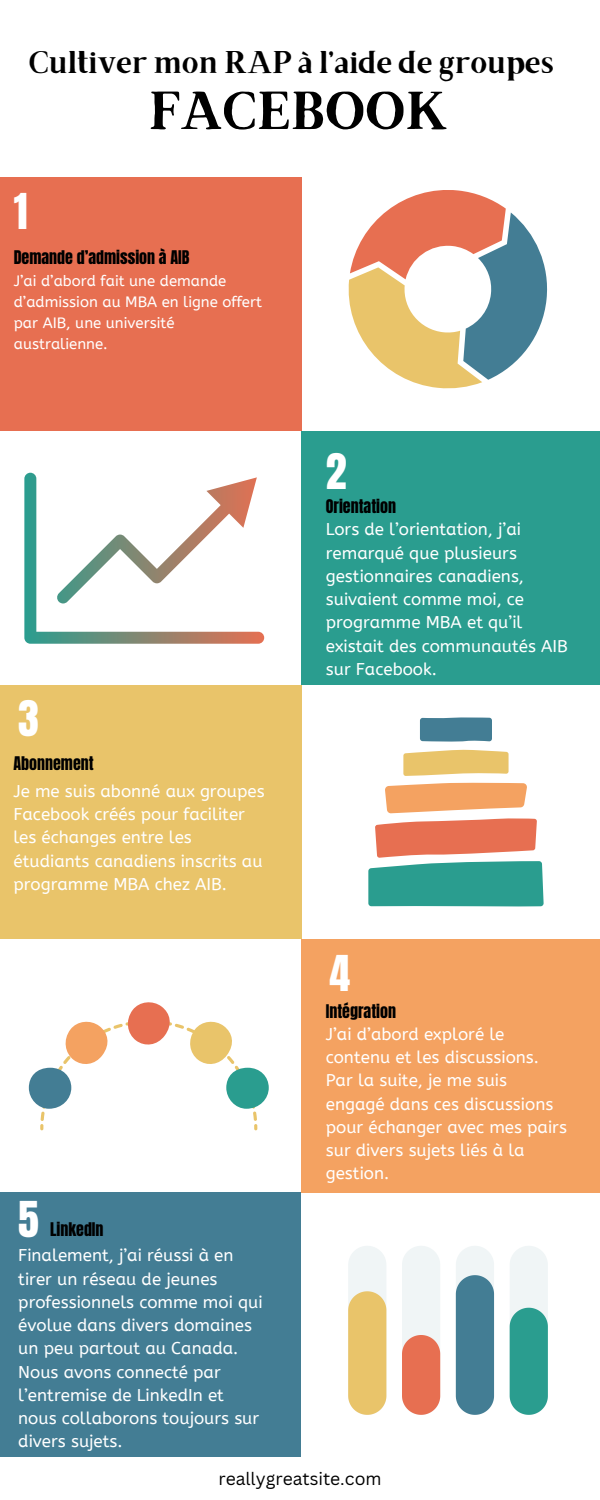
<style>
.page{position:relative;width:600px;height:1500px;background:#fff}
.page>*{position:absolute;margin:0;border:0;box-sizing:border-box;transform-origin:0 0}
.t1{font:700 54px "Brixton TC";color:#000}
.t2{font:42px "Anton";color:#fff}
.t3{font:31.4px "Brixton TC";color:#000}
.t4{font:17.5px "Canva Sans";color:#000}
.t5{font:17px/23.2px "A Bee Zee";color:#fff}
.t6{font:16px "Anton";color:#000}
.t7{font:15px/21px "A Bee Zee";color:#fff}
</style>
<div class="page">
<div style="left:0;top:178px;width:301px;height:253px;background:#e76f51"></div>
<div style="left:0;top:685px;width:301px;height:254px;background:#e9c46a"></div>
<div style="left:0;top:1193px;width:301px;height:264px;background:#437d94"></div>
<div style="left:301px;top:431px;width:299px;height:254px;background:#2a9d8f"></div>
<div style="left:301px;top:939px;width:299px;height:254px;background:#f4a261"></div>
<svg style="left:348px;top:190px;width:200px;height:199px"></svg>
<svg style="left:24px;top:473px;width:240px;height:171px"></svg>
<svg style="left:368px;top:782px;width:176px;height:125px"></svg>
<svg style="left:403px;top:750px;width:106px;height:26px;background:#ebcb7c"></svg>
<svg style="left:420px;top:717px;width:72px;height:25px;background:#4f859a"></svg>
<div style="left:29px;top:1068px;width:42px;height:41px;background:#437d94;border-radius:50%"></div>
<div style="left:226px;top:1068px;width:43px;height:41px;background:#2a9d8f;border-radius:50%"></div>
<svg style="left:40px;top:1002px;width:217px;height:128px"></svg>
<svg style="left:510px;top:1246px;width:38px;height:169px"></svg>
<svg style="left:456px;top:1246px;width:38px;height:169px"></svg>
<svg style="left:348px;top:1246px;width:38px;height:169px"></svg>
<svg style="left:402px;top:1246px;width:38px;height:169px"></svg>
<h2 class="t3" style="left:29px;top:51px;width:527px">Cultiver mon RAP à l’aide de groupes</h2>
<h1 class="t2" style="left:14px;top:181px;width:15px">1</h1>
<h3 class="t1" style="left:149px;top:91px;width:301px">FACEBOOK</h3>
<p class="t6" style="left:14px;top:245px;width:177px">Demande d’admission à AIB</p>
<p class="t7" style="left:14px;top:270px;width:250px">J’ai d’abord fait une demande d’admission au MBA en ligne offert par AIB, une université australienne.</p>
<h3 class="t2" style="left:18px;top:688px;width:22px">3</h3>
<p class="t6" style="left:13px;top:752px;width:82px">Abonnement</p>
<h3 class="t5" style="left:13px;top:780px;width:253px">Je me suis abonné aux groupes<br>Facebook créés pour faciliter les échanges entre les étudiants canadiens inscrits au programme MBA chez AIB.</h3>
<p class="t2" style="left:18px;top:1189px;width:22px">5</p>
<h3 class="t6" style="left:50px;top:1217px;width:55px">LinkedIn</h3>
<h3 class="t5" style="left:18px;top:1244px;width:246px">Finalement, j’ai réussi à en tirer un réseau de jeunes professionnels comme moi qui évolue dans divers domaines un peu partout au Canada.<br>Nous avons connecté par l’entremise de LinkedIn et nous collaborons toujours sur divers sujets.</h3>
<p class="t2" style="left:326px;top:441px;width:22px">2</p>
<h3 class="t6" style="left:326px;top:495px;width:72px">Orientation</h3>
<p class="t5" style="left:326px;top:518px;width:244px">Lors de l’orientation, j’ai remarqué que plusieurs gestionnaires canadiens, suivaient comme moi, ce programme MBA et qu’il existait des communautés AIB sur Facebook.</p>
<p class="t2" style="left:330px;top:944px;width:22px">4</p>
<p class="t6" style="left:326px;top:1000px;width:72px">Intégration</p>
<p class="t5" style="left:326px;top:1023px;width:243px">J’ai d’abord exploré le contenu et les discussions.<br>Par la suite, je me suis engagé dans ces discussions pour échanger avec mes pairs sur divers sujets liés à la gestion.</p>
<h3 class="t4" style="left:218px;top:1466px;width:165px">reallygreatsite.com</h3>
</div>
